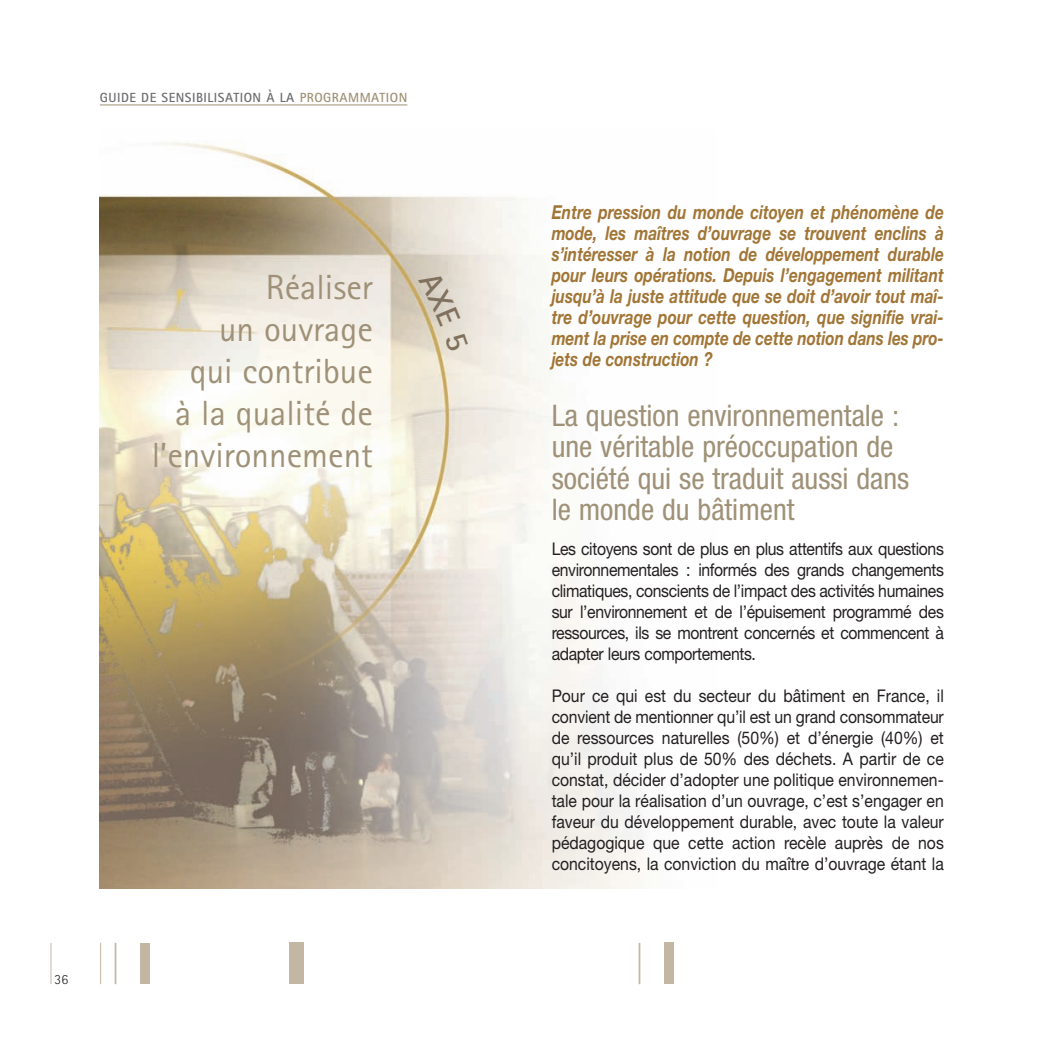
<style>
.page{position:relative;width:1043px;height:1041px;background:#fff}
.page>*{position:absolute;margin:0;border:0;box-sizing:border-box;transform-origin:0 0}
.t1{font:35px/42px "Rotis Sans Serif";color:#9f9177;text-align:right}
.t2{font:condensed 29.75px/31.5px "Helvetica Neue LT";color:#9f9177}
.t3{font:italic 700 19.25px/21px "Helvetica Neue LT";color:#a17535;text-align:justify;scale:.8 1}
.t4{font:17.5px/21px "Helvetica Neue LT";letter-spacing:-.01em;color:#231f20;text-align:justify;scale:.9 1}
.t5{font:300 14px "Rotis Sans Serif";color:#231f20}
.t6{font:700 13.3px "Rotis Sans Serif";letter-spacing:.035em;color:#6c6d70}
.s1{color:#9f9177}
</style>
<div class="page">
<img style="left:100px;top:142px;width:543px;height:746px">
<hr style="left:115px;top:943px;width:1px;height:41px;background:#c3b7a4">
<hr style="left:100px;top:943px;width:1px;height:41px;background:#c3b7a4">
<hr style="left:50px;top:943px;width:1px;height:41px;background:#c3b7a4">
<div style="left:140px;top:943px;width:10px;height:41px;background:#c3b7a4"></div>
<div style="left:289px;top:943px;width:15px;height:41px;background:#c3b7a4"></div>
<hr style="left:638px;top:943px;width:2px;height:41px;background:#c3b7a4">
<div style="left:664px;top:943px;width:10px;height:41px;background:#c3b7a4"></div>
<hr style="left:100px;top:104px;width:307px;height:1px;background:#9f9177">
<svg style="left:418px;top:270px;width:42px;height:56px;background:#d9d1c1"></svg>
<svg style="left:444px;top:332px;width:24px;height:20px"></svg>
<p class="t6" style="left:100px;top:92px;width:309px">GUIDE DE SENSIBILISATION À LA <span class="s1">PROGRAMMATION</span></p>
<p class="t1" style="left:152px;top:268px;width:222px">Réaliser<br>un ouvrage<br>qui contribue<br>à la qualité de l’environnement</p>
<p class="t5" style="left:55px;top:974px;width:15px">36</p>
<p class="t3" style="left:551px;top:204px;width:491px">Entre pression du monde citoyen et phénomène de mode, les maîtres d’ouvrage se trouvent enclins à s’intéresser à la notion de développement durable pour leurs opérations. Depuis l’engagement militant jusqu’à la juste attitude que se doit d’avoir tout maî&shy;tre d’ouvrage pour cette question, que signifie vrai&shy;ment la prise en compte de cette notion dans les pro&shy;jets de construction ?</p>
<p class="t2" style="left:551px;top:402px;width:359px">La question environnementale : une véritable préoccupation de société qui se traduit aussi dans le monde du bâtiment</p>
<p class="t4" style="left:551px;top:540px;width:437px">Les citoyens sont de plus en plus attentifs aux questions environnementales : informés des grands changements climatiques, conscients de l’impact des activités humaines sur l’environnement et de l’épuisement programmé des ressources, ils se montrent concernés et commencent à adapter leurs comportements.</p>
<p class="t4" style="left:551px;top:687px;width:437px">Pour ce qui est du secteur du bâtiment en France, il convient de mentionner qu’il est un grand consommateur de ressources naturelles (50%) et d’énergie (40%) et qu’il produit plus de 50% des déchets. A partir de ce constat, décider d’adopter une politique environnemen&shy;tale pour la réalisation d’un ouvrage, c’est s’engager en faveur du développement durable, avec toute la valeur pédagogique que cette action recèle auprès de nos concitoyens, la conviction du maître d’ouvrage étant la</p>
</div>
